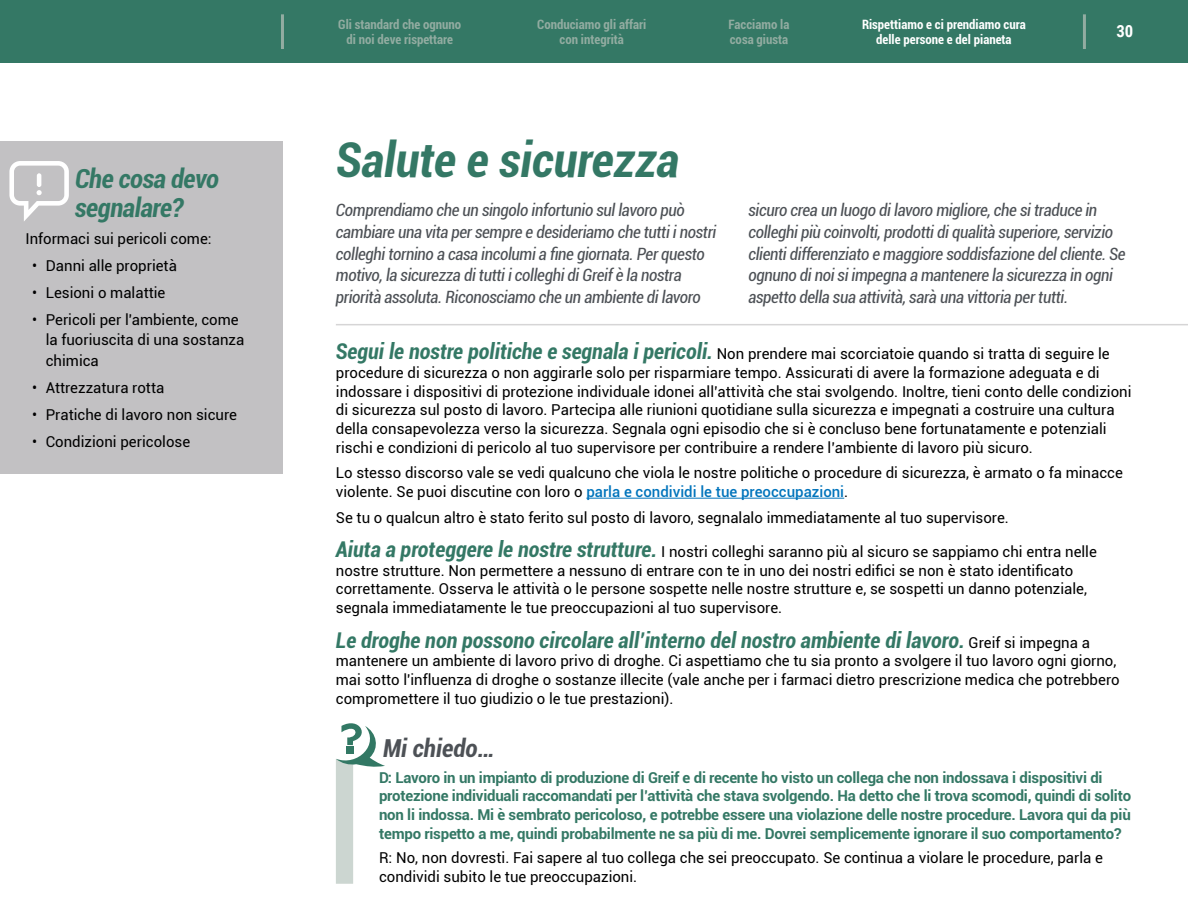
<style>
.page{position:relative;width:1188px;height:918px;background:#fff}
.page>*{position:absolute;margin:0;border:0;box-sizing:border-box;transform-origin:0 0}
.t1{font:italic 700 condensed 48px "Roboto";color:#347865}
.t2{font:italic 700 condensed 26.25px/29.2px "Roboto";letter-spacing:-.015em;color:#347865}
.t3{font:italic 700 condensed 24.75px "Roboto";color:#4d5156}
.t4{font:italic 700 condensed 21.75px "Roboto";color:#347865}
.t5{font:italic condensed 16.95px/21.8px "Roboto";letter-spacing:-.02em;color:#4d5156}
.t6{font:700 16.65px "Roboto Condensed";color:#fff}
.t7{font:15px/18.8px "Roboto";color:#000}
.t8{font:700 15px/18.8px "Roboto";letter-spacing:-.015em;color:#347865}
.t9{font:700 condensed 12.9px/14.2px "Roboto";color:#92aca1;text-align:center}
.t10{font:700 condensed 12.9px/14.2px "Roboto";color:#fff;text-align:center}
.s1{font-weight:700;font-style:italic;font-stretch:condensed;font-size:21.75px;color:#347865}
.s2{font-weight:500;color:#0074bc}
.s3{font-weight:400;font-style:normal;font-stretch:normal;font-size:15px;color:#000}
</style>
<div class="page">
<div style="left:0;top:0;width:1188px;height:63px;background:#347865"></div>
<hr style="left:1083px;top:14px;width:3px;height:35px;background:#92aca1">
<hr style="left:281px;top:14px;width:3px;height:35px;background:#92aca1">
<hr style="left:586px;top:498px;width:258px;height:1px;background:#0074bc">
<div style="left:0;top:141px;width:282px;height:333px;background:#c2c1c3"></div>
<hr style="left:336px;top:324px;width:852px;height:1px;background:#d6d5d6">
<svg style="left:336px;top:723px;width:49px;height:161px"></svg>
<svg style="left:10px;top:161px;width:58px;height:60px"></svg>
<hr style="left:37px;top:173px;width:4px;height:14px;background:#fff;border-radius:2px">
<h2 class="t2" style="left:75px;top:163px;width:146px">Che cosa devo segnalare?</h2>
<p class="t7" style="left:26px;top:229px;width:188px">Informaci sui pericoli come:</p>
<p class="t7" style="left:32px;top:256px;width:146px">• Danni alle proprietà</p>
<p class="t7" style="left:32px;top:283px;width:135px">• Lesioni o malattie</p>
<p class="t7" style="left:46px;top:309px;width:200px;line-height:20.2px;text-indent:-14px">• Pericoli per l'ambiente, come la fuoriuscita di una sostanza chimica</p>
<p class="t7" style="left:32px;top:377px;width:134px">• Attrezzatura rotta</p>
<p class="t7" style="left:32px;top:404px;width:206px">• Pratiche di lavoro non sicure</p>
<p class="t7" style="left:32px;top:431px;width:159px">• Condizioni pericolose</p>
<p class="t9" style="left:338px;top:17px;width:125px">Gli standard che ognuno di noi deve rispettare</p>
<p class="t9" style="left:537px;top:17px;width:111px">Conduciamo gli affari con integrità</p>
<p class="t9" style="left:729px;top:17px;width:62px;text-align:left">Facciamo la cosa giusta</p>
<p class="t10" style="left:862px;top:17px;width:165px">Rispettiamo e ci prendiamo cura delle persone e del pianeta</p>
<p class="t6" style="left:1116px;top:19px;width:18px">30</p>
<h1 class="t1" style="left:336px;top:127px;width:345px">Salute e sicurezza</h1>
<p class="t5" style="left:336px;top:199px;width:382px">Comprendiamo che un singolo infortunio sul lavoro può cambiare una vita per sempre e desideriamo che tutti i nostri colleghi tornino a casa incolumi a fine giornata. Per questo motivo, la sicurezza di tutti i colleghi di Greif è la nostra priorità assoluta. Riconosciamo che un ambiente di lavoro</p>
<p class="t5" style="left:748px;top:199px;width:379px">sicuro crea un luogo di lavoro migliore, che si traduce in colleghi più coinvolti, prodotti di qualità superiore, servizio clienti differenziato e maggiore soddisfazione del cliente. Se ognuno di noi si impegna a mantenere la sicurezza in ogni aspetto della sua attività, sarà una vittoria per tutti.</p>
<p class="t7" style="left:336px;top:344px;width:797px"><span class="s1">Segui le nostre politiche e segnala i pericoli.</span> Non prendere mai scorciatoie quando si tratta di seguire le procedure di sicurezza o non aggirarle solo per risparmiare tempo. Assicurati di avere la formazione adeguata e di indossare i dispositivi di protezione individuale idonei all’attività che stai svolgendo. Inoltre, tieni conto delle condizioni di sicurezza sul posto di lavoro. Partecipa alle riunioni quotidiane sulla sicurezza e impegnati a costruire una cultura della consapevolezza verso la sicurezza. Segnala ogni episodio che si è concluso bene fortunatamente e potenziali rischi e condizioni di pericolo al tuo supervisore per contribuire a rendere l’ambiente di lavoro più sicuro.</p>
<p class="t7" style="left:336px;top:463px;width:789px">Lo stesso discorso vale se vedi qualcuno che viola le nostre politiche o procedure di sicurezza, è armato o fa minacce violente. Se puoi discutine con loro o <span class="s2">parla e condividi le tue preoccupazioni</span>.</p>
<p class="t7" style="left:336px;top:507px;width:675px">Se tu o qualcun altro è stato ferito sul posto di lavoro, segnalalo immediatamente al tuo supervisore.</p>
<p class="t7" style="left:336px;top:542px;width:763px"><span class="s1">Aiuta a proteggere le nostre strutture.</span> I nostri colleghi saranno più al sicuro se sappiamo chi entra nelle nostre strutture. Non permettere a nessuno di entrare con te in uno dei nostri edifici se non è stato identificato correttamente. Osserva le attività o le persone sospette nelle nostre strutture e, se sospetti un danno potenziale, segnala immediatamente le tue preoccupazioni al tuo supervisore.</p>
<h3 class="t4" style="left:336px;top:625px;width:756px">Le droghe non possono circolare all’interno del nostro ambiente di lavoro. <span class="s3">Greif si impegna a</span></h3>
<p class="t7" style="left:336px;top:651px;width:785px">mantenere un ambiente di lavoro privo di droghe. Ci aspettiamo che tu sia pronto a svolgere il tuo lavoro ogni giorno, mai sotto l'influenza di droghe o sostanze illecite (vale anche per i farmaci dietro prescrizione medica che potrebbero compromettere il tuo giudizio o le tue prestazioni).</p>
<h3 class="t3" style="left:383px;top:731px;width:113px">Mi chiedo…</h3>
<p class="t8" style="left:379px;top:767px;width:754px">D: Lavoro in un impianto di produzione di Greif e di recente ho visto un collega che non indossava i dispositivi di protezione individuali raccomandati per l’attività che stava svolgendo. Ha detto che li trova scomodi, quindi di solito non li indossa. Mi è sembrato pericoloso, e potrebbe essere una violazione delle nostre procedure. Lavora qui da più tempo rispetto a me, quindi probabilmente ne sa più di me. Dovrei semplicemente ignorare il suo comportamento?</p>
<p class="t7" style="left:379px;top:848px;width:725px">R: No, non dovresti. Fai sapere al tuo collega che sei preoccupato. Se continua a violare le procedure, parla e condividi subito le tue preoccupazioni.</p>
</div>
